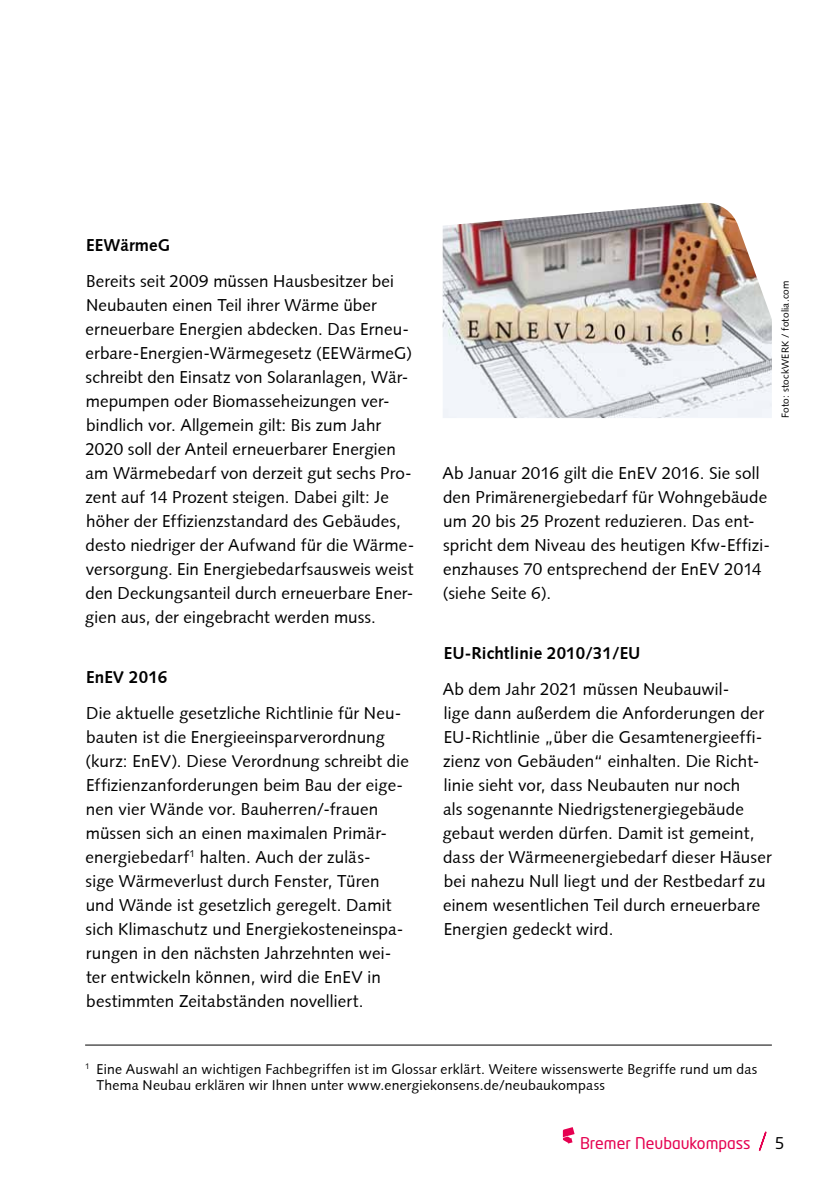
<style>
.page{position:relative;width:840px;height:1191px;background:#fff}
.page>*{position:absolute;margin:0;border:0;box-sizing:border-box;transform-origin:0 0}
.t1{font:17px/24px "Syntaxroman";letter-spacing:.01em;color:#000}
.t2{font:17px "Syntaxbold";letter-spacing:.005em;color:#000}
.t3{font:16px "Neo Tech Std";color:#e50050}
.t4{font:16px "Neo Tech Std";color:#000}
.t5{font:14px/16.8px "Syntaxroman";letter-spacing:.015em;color:#000}
.t6{font:10px "Syntaxroman";letter-spacing:.02em;color:#000}
</style>
<div class="page">
<svg style="left:562px;top:1127px;width:12px;height:16px"></svg>
<svg style="left:758px;top:1131px;width:9px;height:20px"></svg>
<hr style="left:85px;top:1044px;width:686px;height:1px;background:#000">
<img style="left:442px;top:203px;width:329px;height:215px">
<p class="t2" style="left:86px;top:235px;width:85px">EEWärmeG</p>
<p class="t1" style="left:85px;top:269px;width:331px">Bereits seit 2009 müssen Hausbesitzer bei Neubauten einen Teil ihrer Wärme über erneuerbare Energien abdecken. Das Erneu&shy;erbare-Energien-Wärmegesetz (EEWärmeG) schreibt den Einsatz von Solaranlagen, Wär&shy;mepumpen oder Biomasseheizungen ver&shy;bindlich vor. Allgemein gilt: Bis zum Jahr 2020 soll der Anteil erneuerbarer Energien am Wärmebedarf von derzeit gut sechs Pro&shy;zent auf 14 Prozent steigen. Dabei gilt: Je höher der Effizienzstandard des Gebäudes, desto niedriger der Aufwand für die Wärme&shy;versorgung. Ein Energiebedarfsausweis weist den Deckungsanteil durch erneuerbare Ener&shy;gien aus, der eingebracht werden muss.</p>
<p class="t2" style="left:86px;top:667px;width:83px">EnEV 2016</p>
<p class="t1" style="left:85px;top:701px;width:325px">Die aktuelle gesetzliche Richtlinie für Neu&shy;bauten ist die Energieeinsparverordnung (kurz: EnEV). Diese Verordnung schreibt die Effizienzanforderungen beim Bau der eige&shy;nen vier Wände vor. Bauherren/-frauen müssen sich an einen maximalen Primär&shy;energiebedarf<sup>1</sup> halten. Auch der zuläs-<br>sige Wärmeverlust durch Fenster, Türen und Wände ist gesetzlich geregelt. Damit sich Klimaschutz und Energiekosteneinspa&shy;rungen in den nächsten Jahrzehnten wei&shy;ter entwickeln können, wird die EnEV in bestimmten Zeitabständen novelliert.</p>
<p class="t6" style="left:779px;top:418px;width:139px;rotate:-90deg">Foto: stockWERK / fotolia.com</p>
<p class="t1" style="left:442px;top:461px;width:329px">Ab Januar 2016 gilt die EnEV 2016. Sie soll den Primärenergiebedarf für Wohngebäude um 20 bis 25 Prozent reduzieren. Das ent&shy;spricht dem Niveau des heutigen Kfw-Effizi&shy;enzhauses 70 entsprechend der EnEV 2014 (siehe Seite 6).</p>
<p class="t2" style="left:443px;top:643px;width:198px">EU-Richtlinie 2010/31/EU</p>
<p class="t1" style="left:442px;top:677px;width:330px">Ab dem Jahr 2021 müssen Neubauwil-<br>lige dann außerdem die Anforderungen der EU-Richtlinie „über die Gesamtenergieeffi&shy;zienz von Gebäuden“ einhalten. Die Richt&shy;linie sieht vor, dass Neubauten nur noch<br>als sogenannte Niedrigstenergiegebäude gebaut werden dürfen. Damit ist gemeint, dass der Wärmeenergiebedarf dieser Häuser bei nahezu Null liegt und der Restbedarf zu einem wesentlichen Teil durch erneuerbare Energien gedeckt wird.</p>
<p class="t5" style="left:96px;top:1060px;width:662px;text-indent:-11px"><sup>1</sup> Eine Auswahl an wichtigen Fachbegriffen ist im Glossar erklärt. Weitere wissenswerte Begriffe rund um das<br>Thema Neubau erklären wir Ihnen unter www.energiekonsens.de/neubaukompass</p>
<p class="t3" style="left:579px;top:1133px;width:172px">Bremer Neubaukompass</p>
<p class="t4" style="left:774px;top:1133px;width:11px">5</p>
</div>
